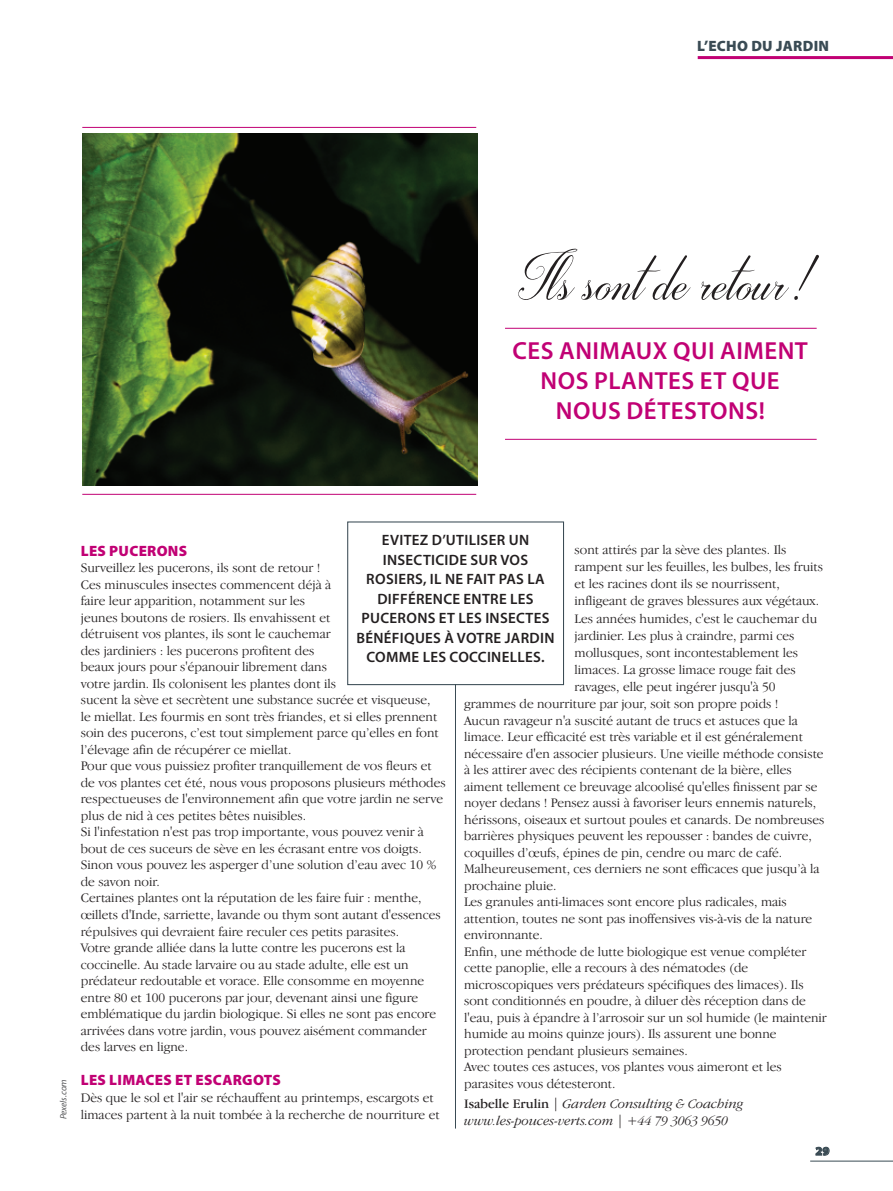
<style>
.page{position:relative;width:893px;height:1191px;background:#fff}
.page>*{position:absolute;margin:0;border:0;box-sizing:border-box;transform-origin:0 0}
.t1{font:67.5px "Darleston";color:#231f20}
.t2{font:600 24.75px/30px "Myriad Pro";letter-spacing:.02em;color:#c10174;text-align:center}
.t3{font:600 15px/19.5px "Myriad Pro";letter-spacing:.02em;color:#231f20;text-align:center}
.t4{font:900 15px "Myriad Pro";letter-spacing:.02em;color:#c10174}
.t5{font:900 15px "Myriad Pro";letter-spacing:.02em;color:#3a4b54}
.t6{font:300 13.5px/16.5px "Garamond IT Cby BT";color:#231f20}
.t7{font:italic 300 13.5px/16.5px "Garamond IT Cby BT";color:#231f20}
.t8{font:900 12px "Myriad Pro";color:#3a4b54}
.t9{font:italic 9.15px "Myriad Pro";color:#57585a}
.s1{font-weight:400;font-style:normal}
.s2{font-style:normal}
</style>
<div class="page">
<hr style="left:810px;top:1160px;width:83px;height:1px;background:#3a4b54">
<hr style="left:698px;top:56px;width:195px;height:3px;background:#c10174">
<hr style="left:455px;top:543px;width:1px;height:585px;background:#3a4b54">
<div style="left:348px;top:522px;width:215px;height:162px;background:#fff"></div>
<div style="left:347px;top:521px;width:217px;height:164px;border:1px solid #3a4b54"></div>
<img style="left:82px;top:134px;width:396px;height:351px">
<hr style="left:82px;top:494px;width:394px;height:1px;background:#c10174">
<hr style="left:82px;top:127px;width:394px;height:1px;background:#c10174">
<hr style="left:505px;top:328px;width:312px;height:1px;background:#c10174">
<hr style="left:505px;top:439px;width:312px;height:1px;background:#c10174">
<p class="t5" style="left:697px;top:40px;width:133px">L’ECHO DU JARDIN</p>
<h1 class="t1" style="left:518px;top:245px;width:300px">Ils sont de retour!</h1>
<h2 class="t2" style="left:512px;top:337px;width:297px">CES ANIMAUX QUI AIMENT<br>NOS PLANTES ET QUE<br>NOUS DÉTESTONS!</h2>
<p class="t9" style="left:60px;top:1119px;width:42px;rotate:-90deg">Pexels.com</p>
<p class="t3" style="left:356px;top:531px;width:200px">EVITEZ D’UTILISER UN<br>INSECTICIDE SUR VOS<br>ROSIERS, IL NE FAIT PAS LA<br>DIFFÉRENCE ENTRE LES<br>PUCERONS ET LES INSECTES<br>BÉNÉFIQUES À VOTRE JARDIN<br>COMME LES COCCINELLES.</p>
<p class="t6" style="left:575px;top:542px;width:214px">sont attirés par la sève des plantes. Ils</p>
<p class="t6" style="left:575px;top:560px;width:250px">rampent sur les feuilles, les bulbes, les fruits</p>
<p class="t6" style="left:575px;top:577px;width:207px">et les racines dont ils se nourrissent,</p>
<p class="t6" style="left:575px;top:594px;width:246px">infligeant de graves blessures aux végétaux.</p>
<p class="t6" style="left:575px;top:611px;width:244px">Les années humides, c'est le cauchemar du</p>
<p class="t6" style="left:575px;top:628px;width:221px">jardinier. Les plus à craindre, parmi ces</p>
<p class="t6" style="left:575px;top:645px;width:225px">mollusques, sont incontestablement les</p>
<p class="t6" style="left:575px;top:662px;width:223px">limaces. La grosse limace rouge fait des</p>
<p class="t6" style="left:575px;top:679px;width:203px">ravages, elle peut ingérer jusqu'à 50</p>
<p class="t6" style="left:464px;top:696px;width:316px">grammes de nourriture par jour, soit son propre poids !</p>
<p class="t6" style="left:464px;top:713px;width:335px">Aucun ravageur n'a suscité autant de trucs et astuces que la</p>
<p class="t6" style="left:464px;top:729px;width:340px">limace. Leur efficacité est très variable et il est généralement</p>
<p class="t6" style="left:464px;top:746px;width:361px">nécessaire d'en associer plusieurs. Une vieille méthode consiste</p>
<p class="t6" style="left:464px;top:762px;width:329px">à les attirer avec des récipients contenant de la bière, elles</p>
<p class="t6" style="left:464px;top:779px;width:355px">aiment tellement ce breuvage alcoolisé qu'elles finissent par se</p>
<p class="t6" style="left:464px;top:795px;width:354px">noyer dedans ! Pensez aussi à favoriser leurs ennemis naturels,</p>
<p class="t6" style="left:464px;top:812px;width:362px">hérissons, oiseaux et surtout poules et canards. De nombreuses</p>
<p class="t6" style="left:464px;top:828px;width:349px">barrières physiques peuvent les repousser : bandes de cuivre,</p>
<p class="t6" style="left:464px;top:845px;width:320px">coquilles d’œufs, épines de pin, cendre ou marc de café.</p>
<p class="t6" style="left:464px;top:861px;width:357px">Malheureusement, ces derniers ne sont efficaces que jusqu’à la</p>
<p class="t6" style="left:464px;top:878px;width:94px">prochaine pluie.</p>
<p class="t6" style="left:464px;top:894px;width:324px">Les granules anti-limaces sont encore plus radicales, mais</p>
<p class="t6" style="left:464px;top:911px;width:350px">attention, toutes ne sont pas inoffensives vis-à-vis de la nature</p>
<p class="t6" style="left:464px;top:927px;width:80px">environnante.</p>
<p class="t6" style="left:464px;top:944px;width:344px">Enfin, une méthode de lutte biologique est venue compléter</p>
<p class="t6" style="left:464px;top:960px;width:286px">cette panoplie, elle a recours à des nématodes (de</p>
<p class="t6" style="left:464px;top:977px;width:341px">microscopiques vers prédateurs spécifiques des limaces). Ils</p>
<p class="t6" style="left:464px;top:993px;width:343px">sont conditionnés en poudre, à diluer dès réception dans de</p>
<p class="t6" style="left:464px;top:1010px;width:364px">l'eau, puis à épandre à l’arrosoir sur un sol humide (le maintenir</p>
<p class="t6" style="left:464px;top:1026px;width:314px">humide au moins quinze jours). Ils assurent une bonne</p>
<p class="t6" style="left:464px;top:1043px;width:225px">protection pendant plusieurs semaines.</p>
<p class="t6" style="left:464px;top:1059px;width:319px">Avec toutes ces astuces, vos plantes vous aimeront et les</p>
<p class="t6" style="left:464px;top:1076px;width:153px">parasites vous détesteront.</p>
<p class="t7" style="left:464px;top:1097px;width:281px"><span class="s1">Isabelle Erulin</span> <span class="s2">|</span> Garden Consulting &amp; Coaching www.les-pouces-verts.com | +44 79 3063 9650</p>
<p class="t4" style="left:81px;top:545px;width:108px">LES PUCERONS</p>
<p class="t6" style="left:81px;top:561px;width:366px">Surveillez les pucerons, ils sont de retour !<br>Ces minuscules insectes commencent déjà à<br>faire leur apparition, notamment sur les<br>jeunes boutons de rosiers. Ils envahissent et<br>détruisent vos plantes, ils sont le cauchemar<br>des jardiniers : les pucerons profitent des<br>beaux jours pour s'épanouir librement dans<br>votre jardin. Ils colonisent les plantes dont ils<br>sucent la sève et secrètent une substance sucrée et visqueuse,<br>le miellat. Les fourmis en sont très friandes, et si elles prennent soin des pucerons, c’est tout simplement parce qu’elles en font l’élevage afin de récupérer ce miellat.<br>Pour que vous puissiez profiter tranquillement de vos fleurs et de vos plantes cet été, nous vous proposons plusieurs méthodes respectueuses de l'environnement afin que votre jardin ne serve plus de nid à ces petites bêtes nuisibles.<br>Si l'infestation n'est pas trop importante, vous pouvez venir à bout de ces suceurs de sève en les écrasant entre vos doigts.<br>Sinon vous pouvez les asperger d’une solution d’eau avec 10 % de savon noir.<br>Certaines plantes ont la réputation de les faire fuir : menthe, œillets d'Inde, sarriette, lavande ou thym sont autant d'essences répulsives qui devraient faire reculer ces petits parasites.<br>Votre grande alliée dans la lutte contre les pucerons est la coccinelle. Au stade larvaire ou au stade adulte, elle est un prédateur redoutable et vorace. Elle consomme en moyenne entre 80 et 100 pucerons par jour, devenant ainsi une figure emblématique du jardin biologique. Si elles ne sont pas encore arrivées dans votre jardin, vous pouvez aisément commander des larves en ligne.</p>
<p class="t4" style="left:81px;top:1074px;width:202px">LES LIMACES ET ESCARGOTS</p>
<p class="t6" style="left:81px;top:1090px;width:360px;line-height:17.1px">Dès que le sol et l'air se réchauffent au printemps, escargots et limaces partent à la nuit tombée à la recherche de nourriture et</p>
<p class="t8" style="left:815px;top:1146px;width:16px">29</p>
</div>
